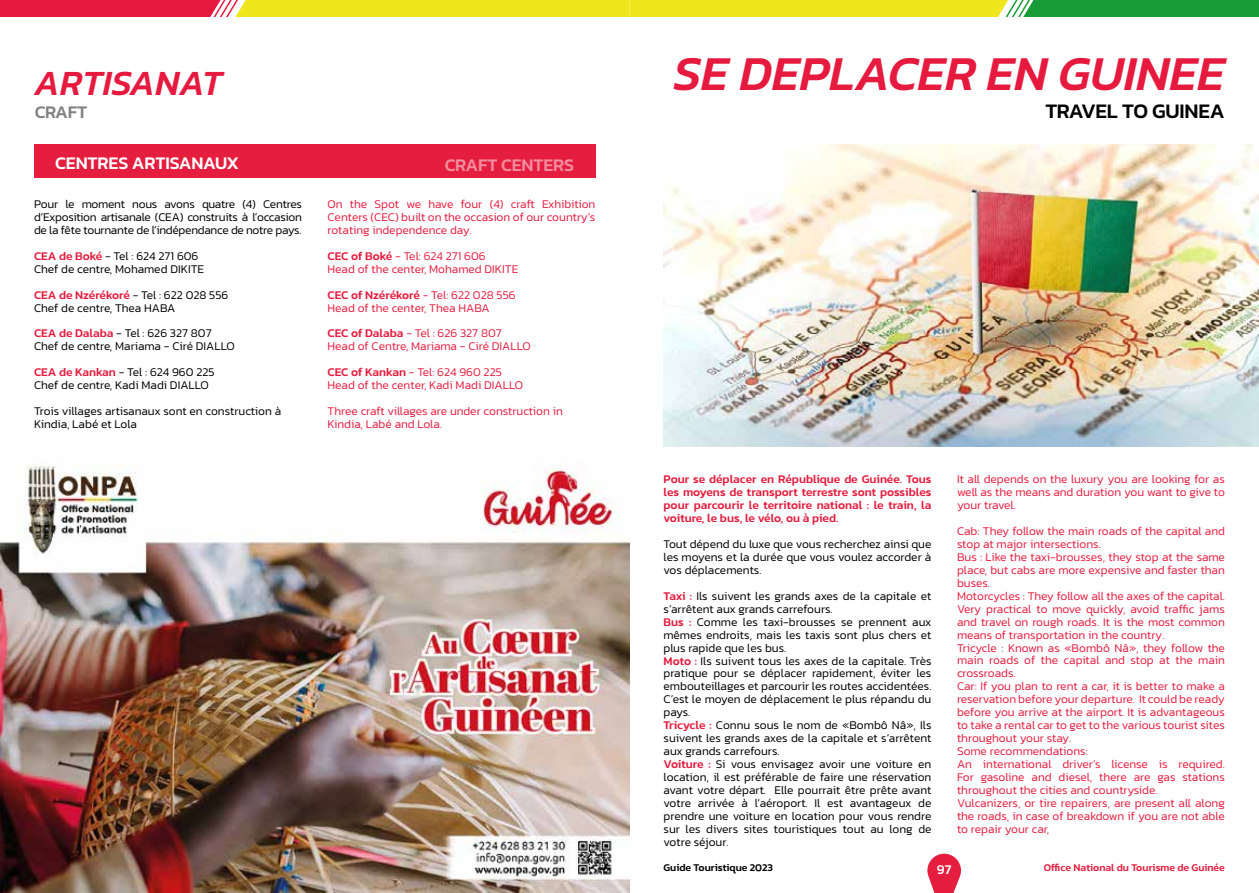
<style>
.page{position:relative;width:1259px;height:893px;background:#fff}
.page>*{position:absolute;margin:0;border:0;box-sizing:border-box;transform-origin:0 0}
.t1{font:italic 500 49.5px "Kanit";color:#e61a3e}
.t2{font:italic 500 36px "Kanit";color:#e61a3e}
.t3{font:500 21px "Kanit";letter-spacing:-.01em;color:#000}
.t4{font:500 18px "Kanit";letter-spacing:-.01em;color:#fff}
.t5{font:500 18px "Kanit";letter-spacing:-.01em;color:#000}
.t6{font:500 13.5px "Kanit";color:#fff}
.t7{font:300 12px/12.9px "Kanit";color:#e51d3f}
.t8{font:300 12px/12.9px "Kanit";color:#000}
.t9{font:500 12px/12.9px "Kanit";color:#e51d3f;text-align:justify}
.t10{font:500 10.5px "Kanit";color:#e51d3f}
.t11{font:500 10.5px "Kanit";color:#000}
.s1{font-weight:500;color:#e51d3f}
.s2{font-weight:500}
</style>
<div class="page">
<svg style="left:927px;top:853px;width:35px;height:40px"></svg>
<svg style="left:0;top:0;width:1259px;height:17px;background:#c6b42e"></svg>
<img style="left:663px;top:145px;width:596px;height:301px">
<div style="left:315px;top:145px;width:280px;height:33px;background:#e51d3f"></div>
<div style="left:34px;top:145px;width:281px;height:33px;background:#e51d3f"></div>
<img style="left:0;top:463px;width:629px;height:430px">
<h2 class="t2" style="left:34px;top:56px;width:190px">ARTISANAT</h2>
<h3 class="t5" style="left:34px;top:98px;width:54px">CRAFT</h3>
<h3 class="t4" style="left:55px;top:150px;width:185px">CENTRES ARTISANAUX</h3>
<h3 class="t4" style="left:444px;top:152px;width:131px">CRAFT CENTERS</h3>
<p class="t8" style="left:34px;top:197px;width:269px;text-align:justify">Pour le moment nous avons quatre (4) Centres d’Exposition artisanale (CEA) construits à l’occasion de la fête tournante de l’indépendance de notre pays.</p>
<p class="t8" style="left:34px;top:249px;width:172px"><span class="s1">CEA de Boké</span> - Tel : 624 271 606<br>Chef de centre, Mohamed DIKITE</p>
<p class="t8" style="left:34px;top:288px;width:196px"><span class="s1">CEA de Nzérékoré</span> - Tel : 622 028 556<br>Chef de centre, Thea HABA</p>
<p class="t8" style="left:34px;top:327px;width:202px"><span class="s1">CEA de Dalaba</span> - Tel : 626 327 807<br>Chef de centre, Mariama - Ciré DIALLO</p>
<p class="t8" style="left:34px;top:366px;width:182px"><span class="s1">CEA de Kankan</span> - Tel : 624 960 225<br>Chef de centre, Kadi Madi DIALLO</p>
<p class="t8" style="left:34px;top:405px;width:249px">Trois villages artisanaux sont en construction à<br>Kindia, Labé et Lola</p>
<p class="t7" style="left:327px;top:197px;width:269px;text-align:justify">On the Spot we have four (4) craft Exhibition Centers (CEC) built on the occasion of our country’s rotating independence day.</p>
<p class="t7" style="left:327px;top:249px;width:192px"><span class="s2">CEC of Boké</span> - Tel: 624 271 606<br>Head of the center, Mohamed DIKITE</p>
<p class="t7" style="left:327px;top:288px;width:190px"><span class="s2">CEC of Nzérékoré</span> - Tel: 622 028 556<br>Head of the center, Thea HABA</p>
<p class="t7" style="left:327px;top:327px;width:205px"><span class="s2">CEC of Dalaba</span> - Tel : 626 327 807<br>Head of Centre, Mariama - Ciré DIALLO</p>
<p class="t7" style="left:327px;top:366px;width:197px"><span class="s2">CEC of Kankan</span> - Tel: 624 960 225<br>Head of the center, Kadi Madi DIALLO</p>
<p class="t7" style="left:327px;top:404px;width:237px">Three craft villages are under construction in<br>Kindia, Labé and Lola.</p>
<h1 class="t1" style="left:674px;top:36px;width:553px">SE DEPLACER EN GUINEE</h1>
<h3 class="t3" style="left:1045px;top:95px;width:181px">TRAVEL TO GUINEA</h3>
<p class="t9" style="left:663px;top:472px;width:269px">Pour se déplacer en République de Guinée. Tous les moyens de transport terrestre sont possibles pour parcourir le territoire national : le train, la voiture, le bus, le vélo, ou à pied.</p>
<p class="t8" style="left:663px;top:537px;width:269px;text-align:justify">Tout dépend du luxe que vous recherchez ainsi que les moyens et la durée que vous voulez accorder à vos déplacements.</p>
<p class="t8" style="left:663px;top:589px;width:269px"><span class="s1">Taxi :</span> Ils suivent les grands axes de la capitale et s’arrêtent aux grands carrefours.<br><span class="s1">Bus :</span> Comme les taxi-brousses se prennent aux mêmes endroits, mais les taxis sont plus chers et plus rapide que les bus.<br><span class="s1">Moto :</span> Ils suivent tous les axes de la capitale. Très pratique pour se déplacer rapidement, éviter les embouteillages et parcourir les routes accidentées.<br>C’est le moyen de déplacement le plus répandu du pays.<br><span class="s1">Tricycle :</span> Connu sous le nom de «Bombô Nâ», Ils suivent les grands axes de la capitale et s’arrêtent aux grands carrefours.<br><span class="s1">Voiture :</span> Si vous envisagez avoir une voiture en location, il est préférable de faire une réservation avant votre départ. Elle pourrait être prête avant votre arrivée à l’aéroport. Il est avantageux de prendre une voiture en location pour vous rendre sur les divers sites touristiques tout au long de votre séjour.</p>
<p class="t7" style="left:957px;top:473px;width:269px;text-align:justify">It all depends on the luxury you are looking for as well as the means and duration you want to give to your travel.</p>
<p class="t7" style="left:957px;top:524px;width:269px">Cab: They follow the main roads of the capital and stop at major intersections.<br>Bus : Like the taxi-brousses, they stop at the same place, but cabs are more expensive and faster than buses.<br>Motorcycles : They follow all the axes of the capital.<br>Very practical to move quickly, avoid traffic jams and travel on rough roads. It is the most common means of transportation in the country.<br>Tricycle : Known as «Bombô Nâ», they follow the main roads of the capital and stop at the main crossroads.<br>Car: If you plan to rent a car, it is better to make a reservation before your departure. It could be ready before you arrive at the airport. It is advantageous to take a rental car to get to the various tourist sites throughout your stay.<br>Some recommendations:<br>An international driver’s license is required.<br>For gasoline and diesel, there are gas stations throughout the cities and countryside.<br>Vulcanizers, or tire repairers, are present all along the roads, in case of breakdown if you are not able to repair your car,</p>
<p class="t11" style="left:663px;top:859px;width:111px">Guide Touristique 2023</p>
<p class="t6" style="left:937px;top:859px;width:16px">97</p>
<p class="t10" style="left:1043px;top:859px;width:183px">Office National du Tourisme de Guinée</p>
</div>
